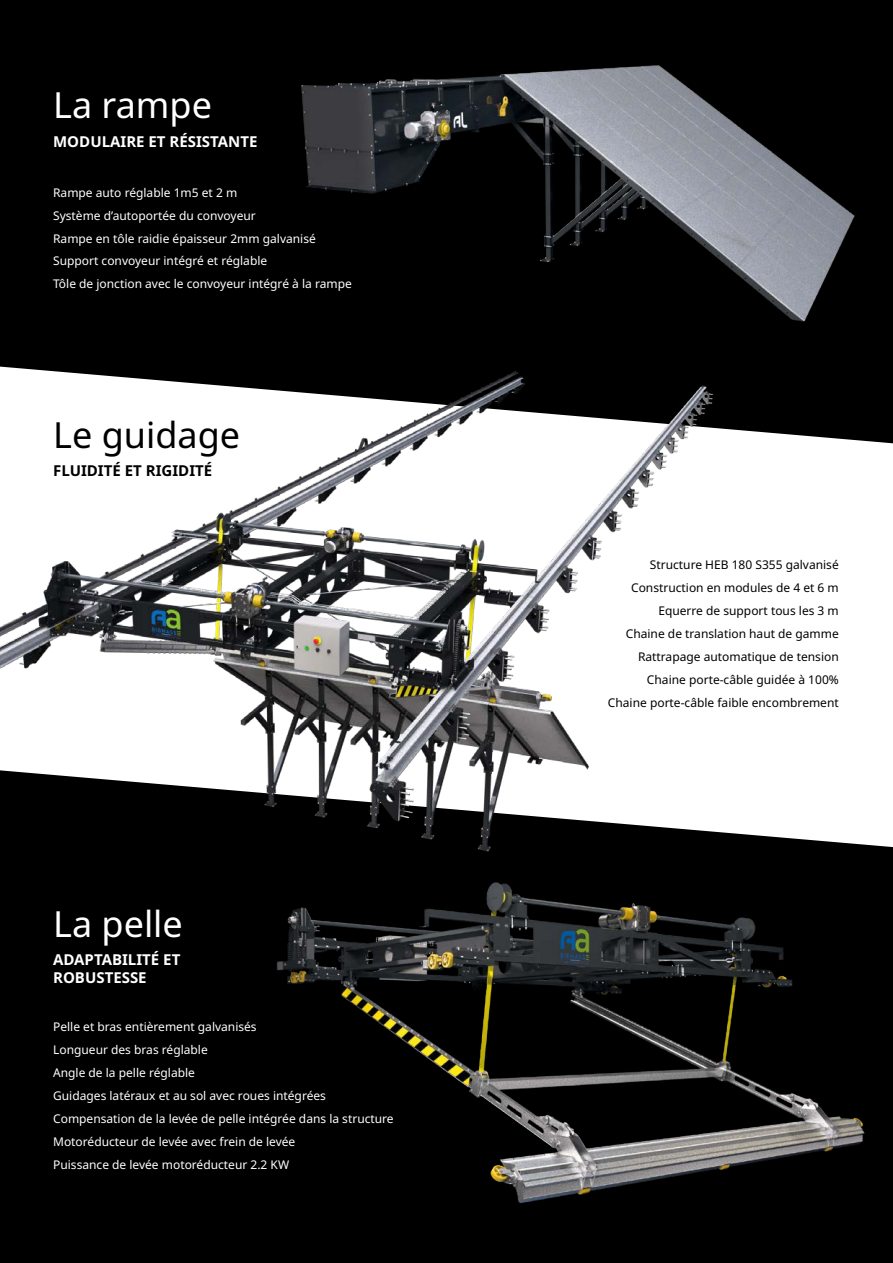
<style>
.page{position:relative;width:893px;height:1263px;background:#000}
.page>*{position:absolute;margin:0;border:0;box-sizing:border-box;transform-origin:0 0}
.t1{font:36px "Noto Sans";color:#fff}
.t2{font:36px "Noto Sans";color:#000}
.t3{font:700 15px/18px "Noto Sans";color:#fff}
.t4{font:700 15px "Noto Sans";color:#000}
.t5{font:12px/23px "Noto Sans";color:#fff}
.t6{font:12px/23px "Noto Sans";color:#000;text-align:right}
</style>
<div class="page">
<div style="left:729px;top:429px;width:164px;height:418px;background:#fff"></div>
<img style="left:0;top:366px;width:729px;height:486px">
<img style="left:277px;top:882px;width:588px;height:322px">
<img style="left:301px;top:65px;width:554px;height:257px">
<h1 class="t1" style="left:53px;top:85px;width:160px">La rampe</h1>
<p class="t3" style="left:53px;top:133px;width:206px">MODULAIRE ET RÉSISTANTE</p>
<p class="t5" style="left:53px;top:181px;width:300px">Rampe auto réglable 1m5 et 2 m<br>Système d’autoportée du convoyeur<br>Rampe en tôle raidie épaisseur 2mm galvanisé Support convoyeur intégré et réglable<br>Tôle de jonction avec le convoyeur intégré à la rampe</p>
<h1 class="t2" style="left:53px;top:414px;width:188px">Le guidage</h1>
<p class="t4" style="left:53px;top:462px;width:161px">FLUIDITÉ ET RIGIDITÉ</p>
<h1 class="t1" style="left:53px;top:903px;width:131px">La pelle</h1>
<p class="t3" style="left:53px;top:951px;width:129px">ADAPTABILITÉ ET<br>ROBUSTESSE</p>
<p class="t5" style="left:53px;top:1016px;width:342px">Pelle et bras entièrement galvanisés<br>Longueur des bras réglable<br>Angle de la pelle réglable<br>Guidages latéraux et au sol avec roues intégrées Compensation de la levée de pelle intégrée dans la structure Motoréducteur de levée avec frein de levée<br>Puissance de levée motoréducteur 2.2 KW</p>
<p class="t6" style="left:608px;top:554px;width:232px">Structure HEB 180 S355 galvanisé Construction en modules de 4 et 6 m Equerre de support tous les 3 m<br>Chaine de translation haut de gamme Rattrapage automatique de tension Chaine porte-câble guidée à 100% Chaine porte-câble faible encombrement</p>
</div>
